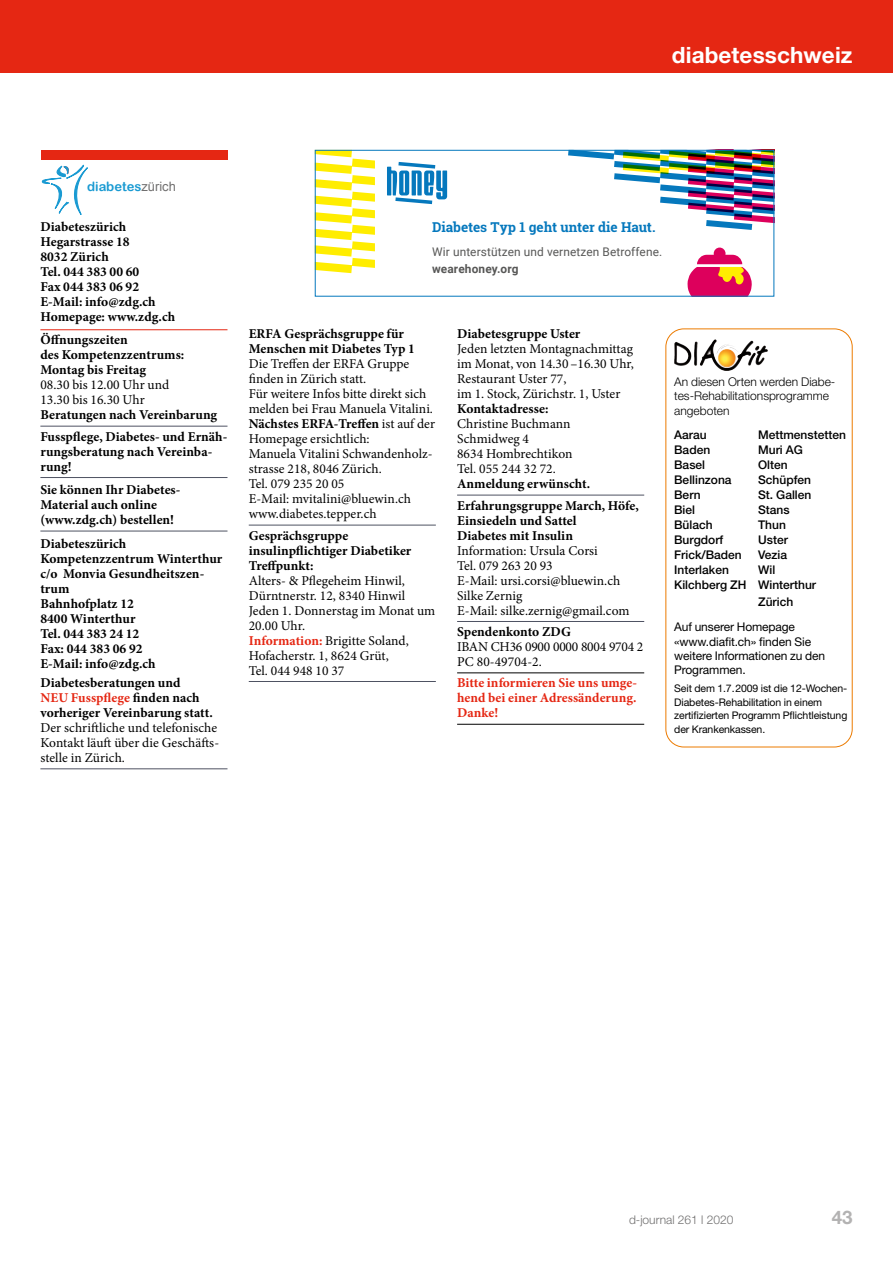
<style>
.page{position:relative;width:893px;height:1263px;background:#fff}
.page>*{position:absolute;margin:0;border:0;box-sizing:border-box;transform-origin:0 0}
.t1{font:700 22.5px "Helvetica Neue LT Std";letter-spacing:.005em;color:#fff}
.t2{font:700 18.75px "Helvetica Neue LT Std";color:#b3b2b2}
.t3{font:700 13.65px "Roboto Slab";letter-spacing:-.005em;color:#0578bd}
.t4{font:13.5px/15px "Minion Pro";letter-spacing:.005em;color:#000}
.t5{font:700 13.5px/15px "Minion Pro";letter-spacing:.005em;color:#000}
.t6{font:700 13.5px/15px "Minion Pro";letter-spacing:.005em;color:#e52713;text-align:justify}
.t7{font:13.5px/15px "Minion Pro";letter-spacing:-.015em;color:#000}
.t8{font:12.9px "Arial Rounded MT Bold";color:#199ad2}
.t9{font:500 12px/15px "Helvetica Neue LT Std";color:#000}
.t10{font:12px/14.4px "Helvetica Neue LT Std";letter-spacing:-.01em;color:#000}
.t11{font:300 12px/14.4px "Helvetica Neue LT Std";color:#000}
.t12{font:300 12px "Helvetica Neue LT Std";color:#706f6f}
.t13{font:11.85px "Roboto";letter-spacing:.01em;color:#575756}
.t14{font:700 11.85px "Roboto";letter-spacing:.01em;color:#575756}
.t15{font:10.5px/13.5px "Helvetica Neue LT Std";letter-spacing:-.01em;color:#000}
.s1{font-family:"Arial";color:#706f6f}
.s2{color:#e52713}
.s3{font-weight:700}
.s4{font-weight:700;color:#e52713}
</style>
<div class="page">
<div style="left:0;top:0;width:893px;height:72px;background:#e52713"></div>
<div style="left:665px;top:328px;width:188px;height:419px;border:1px solid #ec7b00;border-radius:18px"></div>
<img style="left:700px;top:339px;width:15px;height:27px">
<svg style="left:387px;top:162px;width:60px;height:42px"></svg>
<svg style="left:317px;top:152px;width:58px;height:121px"></svg>
<svg style="left:568px;top:152px;width:204px;height:78px"></svg>
<svg style="left:687px;top:248px;width:65px;height:47px"></svg>
<div style="left:315px;top:150px;width:459px;height:147px;border:1px solid #0578bd"></div>
<hr style="left:40px;top:329px;width:187px;height:1px;background:#e52713">
<hr style="left:40px;top:426px;width:187px;height:1px;background:#4e5262">
<hr style="left:40px;top:477px;width:187px;height:1px;background:#4e5262">
<hr style="left:40px;top:531px;width:187px;height:1px;background:#4e5262">
<hr style="left:40px;top:768px;width:187px;height:1px;background:#4e5262">
<div style="left:41px;top:151px;width:187px;height:9px;background:#e52713"></div>
<svg style="left:41px;top:165px;width:47px;height:50px"></svg>
<hr style="left:249px;top:525px;width:187px;height:1px;background:#4e5262">
<hr style="left:249px;top:681px;width:187px;height:1px;background:#4e5262">
<hr style="left:457px;top:495px;width:187px;height:1px;background:#4e5262">
<hr style="left:457px;top:621px;width:187px;height:1px;background:#4e5262">
<hr style="left:457px;top:672px;width:187px;height:1px;background:#000">
<hr style="left:457px;top:724px;width:187px;height:1px;background:#000">
<h1 class="t1" style="left:672px;top:41px;width:182px">diabetesschweiz</h1>
<p class="t8" style="left:87px;top:178px;width:90px">diabetes<span class="s1">zürich</span></p>
<p class="t5" style="left:40px;top:219px;width:136px">Diabeteszürich<br>Hegarstrasse 18<br>8032 Zürich<br>Tel. 044 383 00 60<br>Fax 044 383 06 92<br>E-Mail: info@zdg.ch<br>Homepage: www.zdg.ch</p>
<p class="t5" style="left:40px;top:332px;width:145px">Öffnungszeiten<br>des Kompetenzzentrums:<br>Montag bis Freitag</p>
<p class="t4" style="left:40px;top:378px;width:130px">08.30 bis 12.00 Uhr und<br>13.30 bis 16.30 Uhr</p>
<p class="t5" style="left:40px;top:404px;width:188px;line-height:21.5px">Beratungen nach Vereinbarung<br>Fusspflege, Diabetes- und Ernäh-</p>
<p class="t5" style="left:40px;top:444px;width:173px">rungsberatung nach Vereinba&shy;rung!</p>
<p class="t5" style="left:40px;top:482px;width:142px">Sie können Ihr Diabetes-<br>Material auch online (www.zdg.ch) bestellen!</p>
<p class="t5" style="left:40px;top:536px;width:183px">Diabeteszürich<br>Kompetenzzentrum Winterthur c/o Monvia Gesundheitszen&shy;trum<br>Bahnhofplatz 12<br>8400 Winterthur<br>Tel. 044 383 24 12<br>Fax: 044 383 06 92<br>E-Mail: info@zdg.ch</p>
<p class="t5" style="left:40px;top:675px;width:174px">Diabetesberatungen und<br><span class="s2">NEU Fusspflege</span> finden nach vorheriger Vereinbarung statt.</p>
<p class="t4" style="left:40px;top:720px;width:180px">Der schriftliche und telefonische<br>Kontakt läuft über die Geschäfts&shy;stelle in Zürich.</p>
<p class="t3" style="left:432px;top:218px;width:225px">Diabetes Typ 1 geht unter die Haut.</p>
<p class="t13" style="left:432px;top:244px;width:231px">Wir unterstützen und vernetzen Betroffene.</p>
<p class="t14" style="left:432px;top:261px;width:88px">wearehoney.org</p>
<p class="t5" style="left:249px;top:326px;width:168px">ERFA Gesprächsgruppe für<br>Menschen mit Diabetes Typ 1</p>
<p class="t4" style="left:249px;top:357px;width:188px">Die Treffen der ERFA Gruppe finden in Zürich statt.<br>Für weitere Infos bitte direkt sich melden bei Frau Manuela Vitalini.<br><span class="s3">Nächstes ERFA-Treffen</span> ist auf der<br>Homepage ersichtlich:<br>Manuela Vitalini Schwandenholz&shy;strasse 218, 8046 Zürich.<br>Tel. 079 235 20 05<br>E-Mail: mvitalini@bluewin.ch www.diabetes.tepper.ch</p>
<p class="t5" style="left:249px;top:528px;width:164px">Gesprächsgruppe insulinpflichtiger Diabetiker<br>Treffpunkt:</p>
<p class="t4" style="left:249px;top:573px;width:188px">Alters- &amp; Pflegeheim Hinwil,<br>Dürntnerstr. 12, 8340 Hinwil<br>Jeden 1. Donnerstag im Monat um<br>20.00 Uhr.<br><span class="s4">Information:</span> Brigitte Soland,<br>Hofacherstr. 1, 8624 Grüt,<br>Tel. 044 948 10 37</p>
<p class="t5" style="left:457px;top:326px;width:125px">Diabetesgruppe Uster</p>
<p class="t4" style="left:457px;top:342px;width:178px">Jeden letzten Montagnachmittag im Monat, von 14.30 –16.30 Uhr,<br>Restaurant Uster 77,<br>im 1. Stock, Zürichstr. 1, Uster</p>
<p class="t5" style="left:457px;top:401px;width:93px">Kontaktadresse:</p>
<p class="t4" style="left:457px;top:417px;width:117px">Christine Buchmann<br>Schmidweg 4<br>8634 Hombrechtikon<br>Tel. 055 244 32 72.</p>
<p class="t5" style="left:457px;top:473px;width:183px;line-height:21.5px">Anmeldung erwünscht.<br>Erfahrungsgruppe March, Höfe,</p>
<p class="t5" style="left:457px;top:513px;width:121px">Einsiedeln und Sattel<br>Diabetes mit Insulin</p>
<p class="t4" style="left:457px;top:543px;width:174px">Information: Ursula Corsi<br>Tel. 079 263 20 93<br>E-Mail: ursi.corsi@bluewin.ch<br>Silke Zernig<br>E-Mail: silke.zernig@gmail.com</p>
<p class="t5" style="left:457px;top:624px;width:115px">Spendenkonto ZDG</p>
<p class="t7" style="left:457px;top:639px;width:188px">IBAN CH36 0900 0000 8004 9704 2<br>PC 80-49704-2.</p>
<p class="t6" style="left:457px;top:675px;width:181px">Bitte informieren Sie uns umge&shy;hend bei einer Adressänderung.<br>Danke!</p>
<p class="t11" style="left:674px;top:374px;width:163px">An diesen Orten werden Diabe&shy;tes-Rehabilitationsprogramme angeboten</p>
<p class="t9" style="left:674px;top:427px;width:74px">Aarau<br>Baden<br>Basel<br>Bellinzona<br>Bern<br>Biel<br>Bülach<br>Burgdorf<br>Frick/Baden<br>Interlaken<br>Kilchberg ZH</p>
<p class="t9" style="left:758px;top:427px;width:89px">Mettmenstetten<br>Muri AG<br>Olten<br>Schüpfen<br>St. Gallen<br>Stans<br>Thun<br>Uster<br>Vezia<br>Wil<br>Winterthur</p>
<p class="t9" style="left:758px;top:594px;width:37px">Zürich</p>
<p class="t10" style="left:674px;top:619px;width:153px">Auf unserer Homepage «www.diafit.ch» finden Sie weitere Informationen zu den<br>Programmen.</p>
<p class="t15" style="left:674px;top:681px;width:175px">Seit dem 1.7.2009 ist die 12-Wochen-Diabetes-Rehabilitation in einem zertifizierten Programm Pflichtleistung der Krankenkassen.</p>
<p class="t12" style="left:629px;top:1212px;width:106px">d-journal 261 l 2020</p>
<h2 class="t2" style="left:832px;top:1206px;width:22px">43</h2>
</div>
